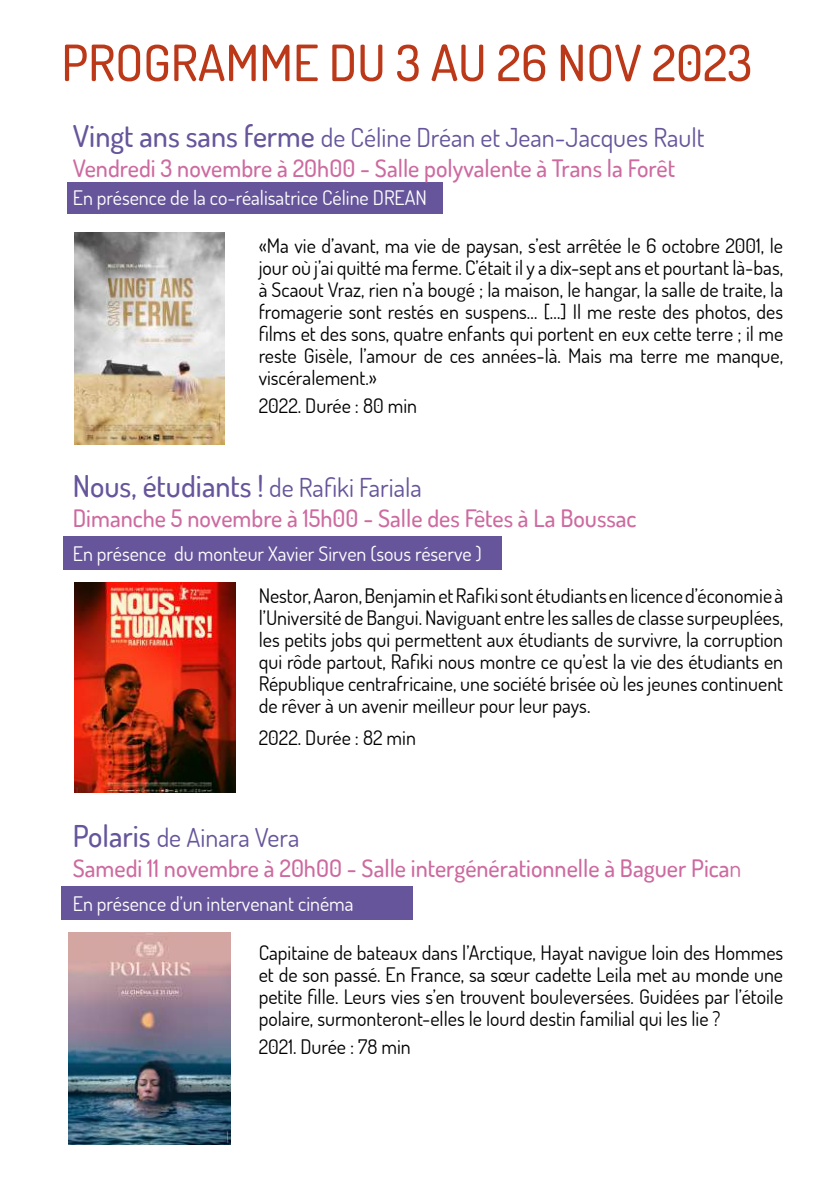
<style>
.page{position:relative;width:840px;height:1191px;background:#fff}
.page>*{position:absolute;margin:0;border:0;box-sizing:border-box;transform-origin:0 0}
.t1{font:500 50px "Dosis";color:#bb3919}
.t2{font:500 30px "Dosis";color:#66559b}
.t3{font:26px "Dosis";color:#66559b}
.t4{font:500 24px "Dosis";color:#cd6aa0}
.t5{font:20px/22px "Dosis";color:#000;text-align:justify}
.t6{font:20px "Dosis";color:#fff}
.s1{font-weight:500;font-size:30px}
.s2{font-weight:400;font-size:26px}
.s3{font-weight:400}
</style>
<div class="page">
<div style="left:67px;top:183px;width:375px;height:31px;background:#66559b"></div>
<img style="left:74px;top:233px;width:150px;height:211px">
<div style="left:63px;top:536px;width:438px;height:34px;background:#66559b"></div>
<div style="left:61px;top:886px;width:352px;height:34px;background:#66559b"></div>
<img style="left:74px;top:582px;width:161px;height:211px">
<img style="left:68px;top:932px;width:162px;height:212px">
<h1 class="t1" style="left:61px;top:43px;width:692px">PROGRAMME DU 3 AU 26 NOV 2023</h1>
<h3 class="t3" style="left:73px;top:122px;width:633px"><span class="s1">Vingt ans sans ferme</span> de Céline Dréan et Jean-Jacques Rault</h3>
<p class="t4" style="left:73px;top:158px;width:603px">Vendredi 3 novembre à 20h00 - Salle polyvalente à Trans la Forêt</p>
<p class="t6" style="left:73px;top:186px;width:355px">En présence de la co-réalisatrice Céline DREAN</p>
<p class="t5" style="left:258px;top:235px;width:525px">«Ma vie d’avant, ma vie de paysan, s’est arrêtée le 6 octobre 2001, le jour où j’ai quitté ma ferme. C’était il y a dix-sept ans et pourtant là-bas, à Scaout Vraz, rien n’a bougé ; la maison, le hangar, la salle de traite, la fromagerie sont restés en suspens… […] Il me reste des photos, des昀椀lms et des sons, quatre enfants qui portent en eux cette terre ; il me reste Gisèle, l’amour de ces années-là. Mais ma terre me manque, viscéralement.»</p>
<p class="t5" style="left:258px;top:394px;width:160px">2022. Durée : 80 min</p>
<h2 class="t2" style="left:73px;top:474px;width:350px">Nous, étudiants ! <span class="s2">de Ra昀椀ki Fariala</span></h2>
<p class="t4" style="left:73px;top:509px;width:565px">Dimanche 5 novembre à 15h00 - Salle des Fêtes à La Boussac</p>
<p class="t6" style="left:73px;top:542px;width:410px">En présence du monteur Xavier Sirven (sous réserve )</p>
<p class="t5" style="left:258px;top:584px;width:525px">Nestor, Aaron, Benjamin et Ra昀椀ki sont étudiants en licence d’économie à l’Université de Bangui. Naviguant entre les salles de classe surpeuplées, les petits jobs qui permettent aux étudiants de survivre, la corruption qui rôde partout, Ra昀椀ki nous montre ce qu’est la vie des étudiants en République centrafricaine, une société brisée où les jeunes continuent de rêver à un avenir meilleur pour leur pays.</p>
<p class="t5" style="left:258px;top:726px;width:159px">2022. Durée : 82 min</p>
<h3 class="t3" style="left:73px;top:822px;width:228px"><span class="s1">Polaris</span> de Ainara Vera</h3>
<p class="t4" style="left:73px;top:859px;width:669px">Samedi 11 novembre à 20h00 - Salle intergénérationnelle à Baguer Pica<span class="s3">n</span></p>
<p class="t6" style="left:73px;top:892px;width:282px">En présence d’un intervenant cinéma</p>
<p class="t5" style="left:258px;top:942px;width:525px">Capitaine de bateaux dans l’Arctique, Hayat navigue loin des Hommes et de son passé. En France, sa sœur cadette Leila met au monde une petite 昀椀lle. Leurs vies s’en trouvent bouleversées. Guidées par l’étoile polaire, surmonteront-elles le lourd destin familial qui les lie ?</p>
<p class="t5" style="left:258px;top:1035px;width:153px">2021. Durée : 78 min</p>
</div>
